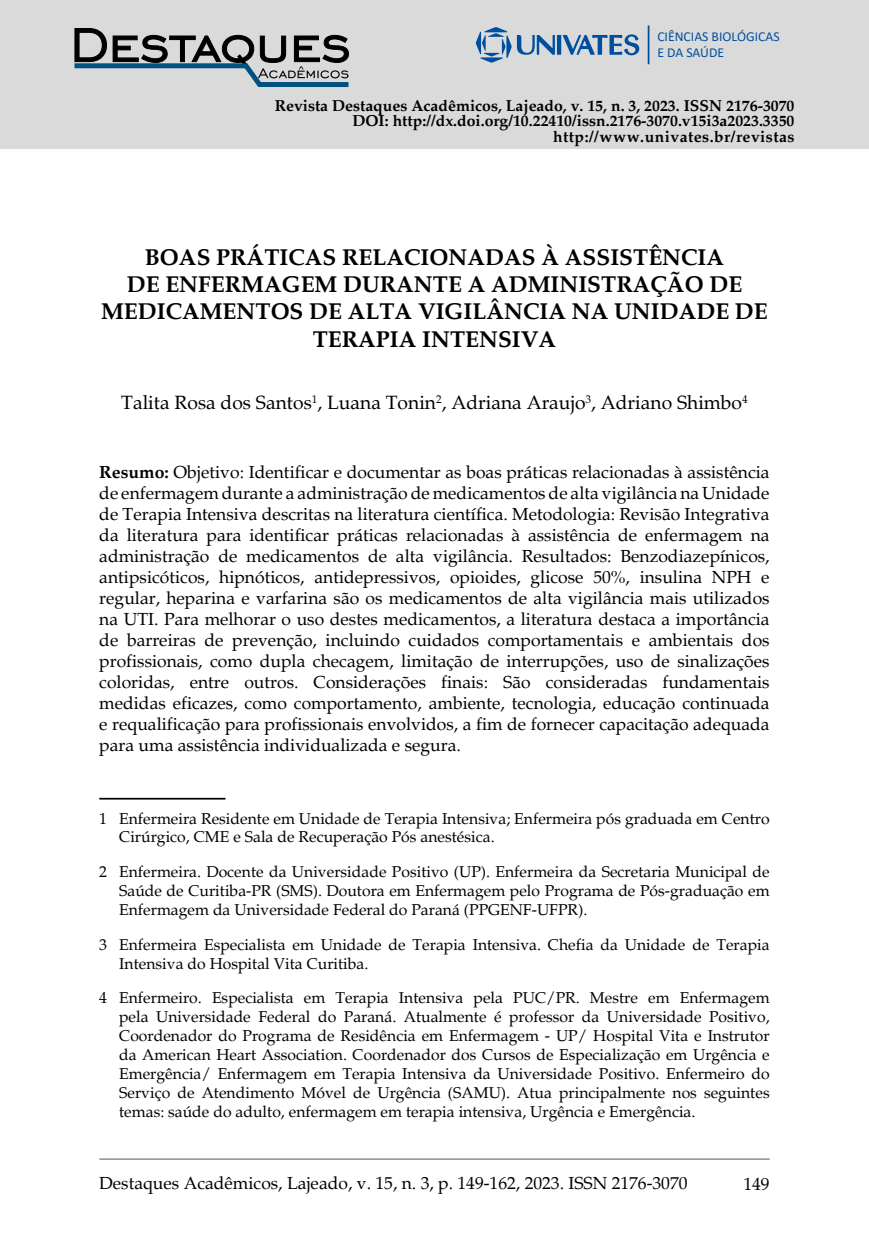
<style>
.page{position:relative;width:869px;height:1241px;background:#fff}
.page>*{position:absolute;margin:0;border:0;box-sizing:border-box;transform-origin:0 0}
.t1{font:700 22.75px/27.3px "Palatino";color:#000;text-align:center}
.t2{font:19.25px "Palatino";color:#000}
.t3{font:17.5px/21px "Palatino";color:#000;text-align:justify}
.t4{font:15.75px/18.9px "Palatino";color:#000}
.t5{font:700 15.75px/15.8px "Palatino";color:#000;text-align:right}
.t6{font:13.65px/16.4px "Calibri";color:#004f9f}
.s1{font-weight:700}
</style>
<div class="page">
<hr style="left:99px;top:1157px;width:670px;height:2px;background:#9c9da2">
<div style="left:0;top:0;width:868px;height:149px;background:#dadada"></div>
<div style="left:556px;top:35px;width:5px;height:20px;background:#004f9f"></div>
<svg style="left:562px;top:34px;width:77px;height:21px"></svg>
<svg style="left:476px;top:27px;width:78px;height:36px"></svg>
<hr style="left:647px;top:25px;width:2px;height:39px;background:#004f9f">
<svg style="left:74px;top:28px;width:275px;height:59px"></svg>
<hr style="left:99px;top:797px;width:126px;height:2px;background:#000">
<p class="t6" style="left:657px;top:28px;width:124px">CIÊNCIAS BIOLÓGICAS<br>E DA SAÚDE</p>
<p class="t5" style="left:274px;top:98px;width:521px">Revista Destaques Acadêmicos, Lajeado, v. 15, n. 3, 2023. ISSN 2176-3070<br>DOI: http://dx.doi.org/10.22410/issn.2176-3070.v15i3a2023.3350 http://www.univates.br/revistas</p>
<h1 class="t1" style="left:101px;top:243px;width:668px">BOAS PRÁTICAS RELACIONADAS À ASSISTÊNCIA<br>DE ENFERMAGEM DURANTE A ADMINISTRAÇÃO DE MEDICAMENTOS DE ALTA VIGILÂNCIA NA UNIDADE DE TERAPIA INTENSIVA</h1>
<p class="t2" style="left:121px;top:391px;width:627px">Talita Rosa dos Santos<sup>1</sup>, Luana Tonin<sup>2</sup>, Adriana Araujo<sup>3</sup>, Adriano Shimbo<sup>4</sup></p>
<p class="t3" style="left:99px;top:461px;width:671px"><span class="s1">Resumo:</span> Objetivo: Identificar e documentar as boas práticas relacionadas à assistência de enfermagem durante a administração de medicamentos de alta vigilância na Unidade de Terapia Intensiva descritas na literatura científica. Metodologia: Revisão Integrativa da literatura para identificar práticas relacionadas à assistência de enfermagem na administração de medicamentos de alta vigilância. Resultados: Benzodiazepínicos, antipsicóticos, hipnóticos, antidepressivos, opioides, glicose 50%, insulina NPH e regular, heparina e varfarina são os medicamentos de alta vigilância mais utilizados na UTI. Para melhorar o uso destes medicamentos, a literatura destaca a importância de barreiras de prevenção, incluindo cuidados comportamentais e ambientais dos profissionais, como dupla checagem, limitação de interrupções, uso de sinalizações coloridas, entre outros. Considerações finais: São consideradas fundamentais medidas eficazes, como comportamento, ambiente, tecnologia, educação continuada e requalificação para profissionais envolvidos, a fim de fornecer capacitação adequada para uma assistência individualizada e segura.</p>
<p class="t4" style="left:119px;top:808px;width:651px;text-indent:-20px">1 Enfermeira Residente em Unidade de Terapia Intensiva; Enfermeira pós graduada em Centro<br>Cirúrgico, CME e Sala de Recuperação Pós anestésica.</p>
<p class="t4" style="left:119px;top:862px;width:651px;text-align:justify;text-indent:-20px">2 Enfermeira. Docente da Universidade Positivo (UP). Enfermeira da Secretaria Municipal de Saúde de Curitiba-PR (SMS). Doutora em Enfermagem pelo Programa de Pós-graduação em Enfermagem da Universidade Federal do Paraná (PPGENF-UFPR).</p>
<p class="t4" style="left:119px;top:935px;width:651px;text-indent:-20px">3 Enfermeira Especialista em Unidade de Terapia Intensiva. Chefia da Unidade de Terapia<br>Intensiva do Hospital Vita Curitiba.</p>
<p class="t4" style="left:119px;top:988px;width:651px;text-align:justify;text-indent:-20px">4 Enfermeiro. Especialista em Terapia Intensiva pela PUC/PR. Mestre em Enfermagem pela Universidade Federal do Paraná. Atualmente é professor da Universidade Positivo, Coordenador do Programa de Residência em Enfermagem - UP/ Hospital Vita e Instrutor da American Heart Association. Coordenador dos Cursos de Especialização em Urgência e Emergência/ Enfermagem em Terapia Intensiva da Universidade Positivo. Enfermeiro do Serviço de Atendimento Móvel de Urgência (SAMU). Atua principalmente nos seguintes temas: saúde do adulto, enfermagem em terapia intensiva, Urgência e Emergência.</p>
<p class="t3" style="left:99px;top:1172px;width:589px">Destaques Acadêmicos, Lajeado, v. 15, n. 3, p. 149-162, 2023. ISSN 2176-3070</p>
<p class="t3" style="left:743px;top:1173px;width:28px">149</p>
</div>
